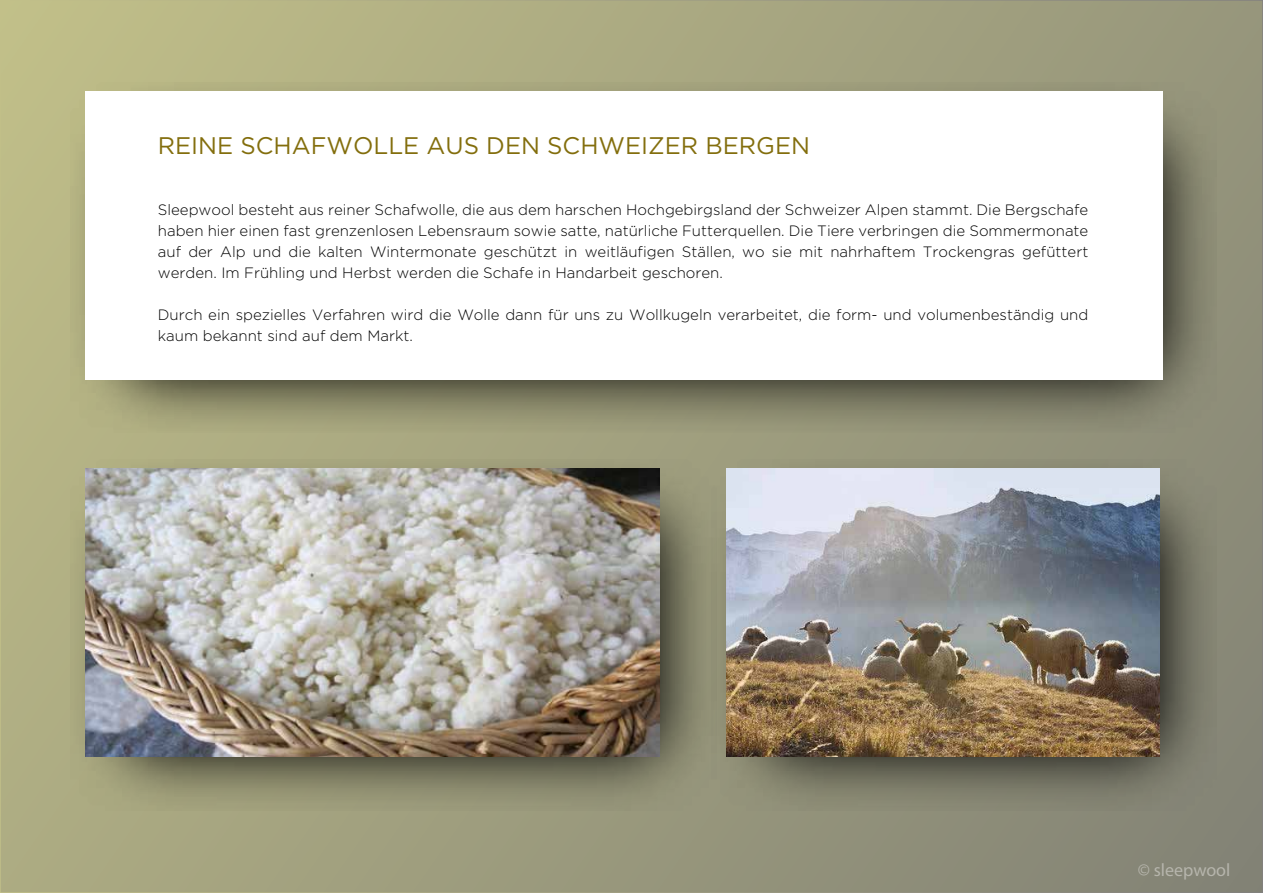
<style>
.page{position:relative;width:1263px;height:893px;background:#fff}
.page>*{position:absolute;margin:0;border:0;box-sizing:border-box;transform-origin:0 0}
.t1{font:24px "Gotham";color:#836e0d}
.t2{font:18px "Myriad Pro";color:#b6b5ac}
.t3{font:300 15px/21px "Gotham";color:#000;text-align:justify}
</style>
<div class="page">
<div style="left:0;top:0;width:1263px;height:893px;background:linear-gradient(to right,#b7b686,#8c8c78)"></div>
<img style="left:70px;top:82px;width:1147px;height:350px">
<div style="left:85px;top:91px;width:1077px;height:288px;background:#fff"></div>
<img style="left:70px;top:460px;width:642px;height:350px">
<img style="left:712px;top:460px;width:505px;height:350px">
<img style="left:726px;top:469px;width:433px;height:288px">
<img style="left:85px;top:469px;width:575px;height:288px">
<h1 class="t1" style="left:158px;top:132px;width:654px">REINE SCHAFWOLLE AUS DEN SCHWEIZER BERGEN</h1>
<p class="t3" style="left:158px;top:199px;width:932px">Sleepwool besteht aus reiner Schafwolle, die aus dem harschen Hochgebirgsland der Schweizer Alpen stammt. Die Bergschafe haben hier einen fast grenzenlosen Lebensraum sowie satte, natürliche Futterquellen. Die Tiere verbringen die Sommermonate auf der Alp und die kalten Wintermonate geschützt in weitläufigen Ställen, wo sie mit nahrhaftem Trockengras gefüttert werden. Im Frühling und Herbst werden die Schafe in Handarbeit geschoren.</p>
<p class="t3" style="left:158px;top:304px;width:932px">Durch ein spezielles Verfahren wird die Wolle dann für uns zu Wollkugeln verarbeitet, die form- und volumenbeständig und kaum bekannt sind auf dem Markt.</p>
<p class="t2" style="left:1138px;top:859px;width:94px">© sleepwool</p>
</div>
